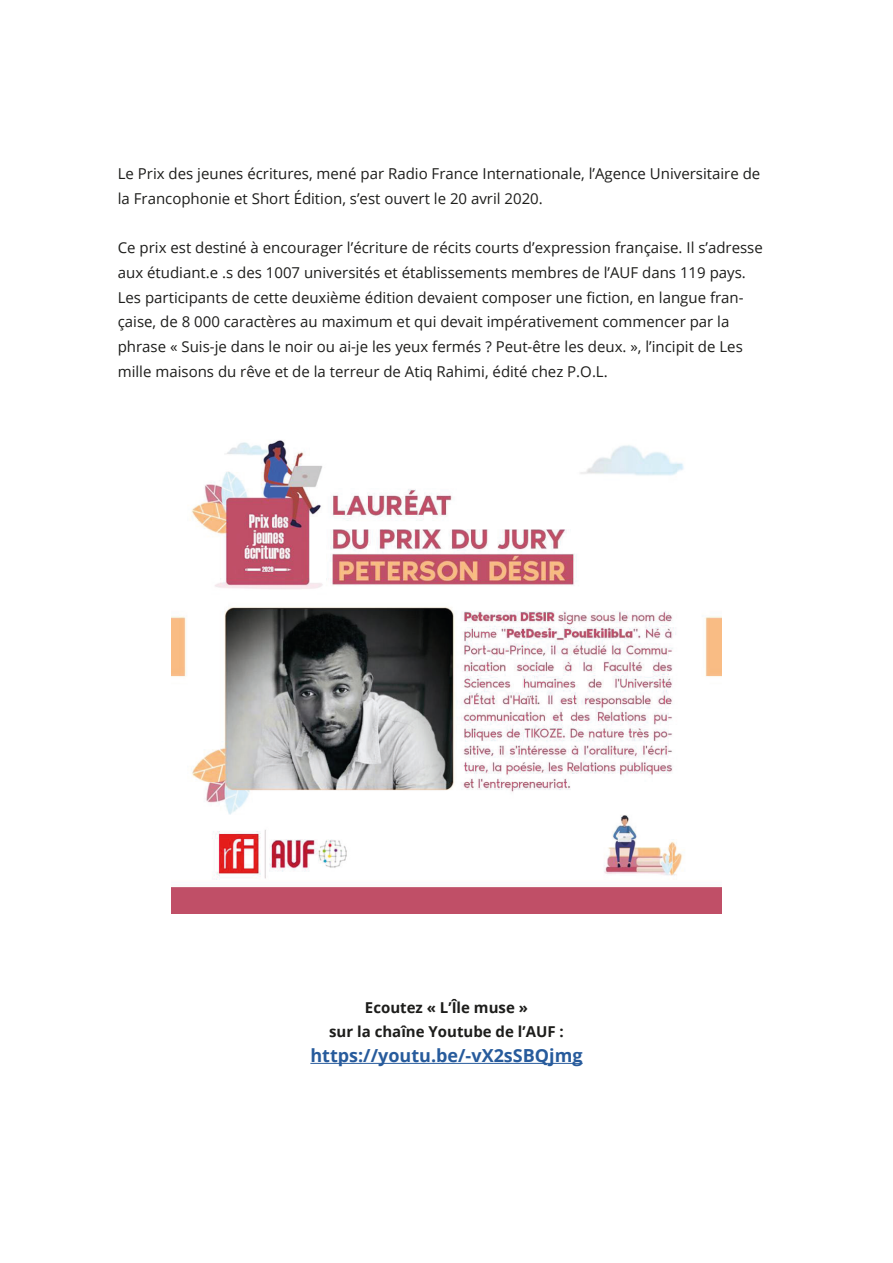
<style>
.page{position:relative;width:893px;height:1263px;background:#fff}
.page>*{position:absolute;margin:0;border:0;box-sizing:border-box;transform-origin:0 0}
.t1{font:700 18px "Open Sans";color:#275b9c}
.t2{font:15px/24.8px "Open Sans";color:#1d1d1b}
.t3{font:700 15px "Open Sans";color:#1d1d1b}
</style>
<div class="page">
<img style="left:171px;top:440px;width:550px;height:474px">
<hr style="left:310px;top:1063px;width:273px;height:1px;background:#275b9c">
<p class="t2" style="left:118px;top:161px;width:644px">Le Prix des jeunes écritures, mené par Radio France Internationale ’l, Agence Universitaire de la Francophonie et Short Édition ’s, est ouvert le 20 avril 2020.</p>
<p class="t2" style="left:118px;top:235px;width:647px">Ce prix est destiné à encourager ’l écriture de récits courts d’expression française ’sI l. adresse aux étudiant s.e. des 1007 universités et établissements membres de ’l AUF dans 119 pays.</p>
<p class="t2" style="left:118px;top:309px;width:613px">çaise, de 8 000 caractères au maximum et qui devait impérativement commencer par la</p>
<p class="t2" style="left:118px;top:284px;width:627px">Les participants de cette deuxième édition devaient composer une fiction, en langue fran-</p>
<p class="t2" style="left:118px;top:334px;width:626px">phrase « Suis j e- dans le noir ou ai j e- les yeux fermés ? Peut-être les deux ». ’l, incipit de Les mille maisons du rêve et de la terreur de Atiq Rahimi, édité chez P O. .L.</p>
<p class="t3" style="left:365px;top:996px;width:165px">Ecoutez « ’L Île muse «</p>
<p class="t3" style="left:329px;top:1021px;width:236px">sur la chaîne Youtube de ’l AUF :</p>
<p class="t1" style="left:310px;top:1043px;width:274px">https://youtu.be/-vX2sSBQjmg</p>
</div>
